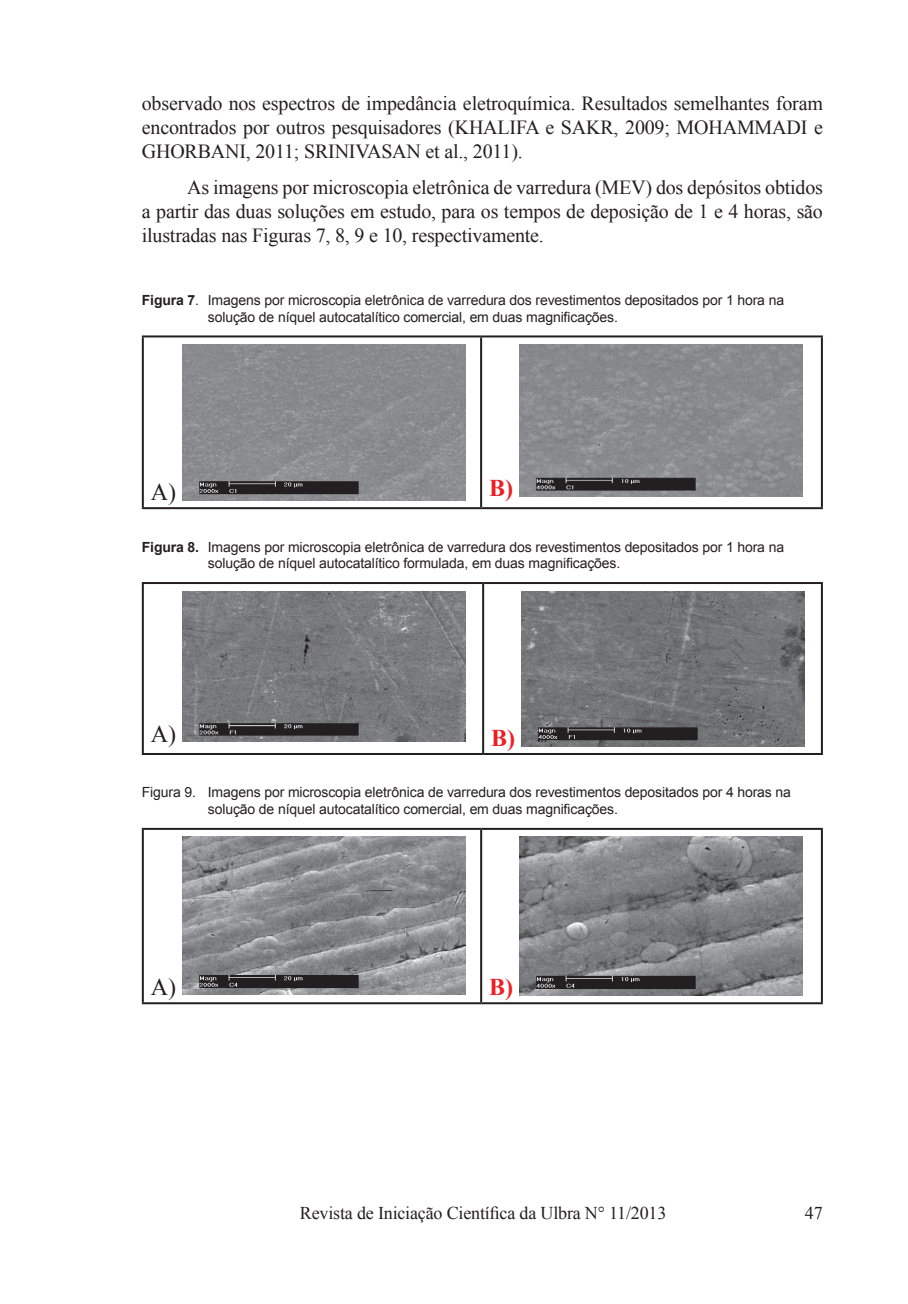
<style>
.page{position:relative;width:908px;height:1304px;background:#fff}
.page>*{position:absolute;margin:0;border:0;box-sizing:border-box;transform-origin:0 0}
.t1{font:24px "Times New Roman";color:#231f20}
.t2{font:700 24px "Times New Roman";color:#ee1f23}
.t3{font:20px/24px "Times New Roman";letter-spacing:-.01em;color:#231f20;text-align:justify}
.t4{font:18px "Times New Roman";letter-spacing:-.01em;color:#231f20}
.t5{font:14px/16.8px "Arial";letter-spacing:-.01em;color:#231f20}
.s1{font-weight:700}
</style>
<div class="page">
<hr style="left:142px;top:335px;width:339px;height:2px;background:#231f20">
<hr style="left:142px;top:337px;width:2px;height:170px;background:#231f20">
<hr style="left:481px;top:335px;width:341px;height:2px;background:#231f20">
<hr style="left:480px;top:337px;width:2px;height:170px;background:#231f20">
<hr style="left:820px;top:337px;width:2px;height:170px;background:#231f20">
<hr style="left:142px;top:507px;width:339px;height:2px;background:#231f20">
<hr style="left:481px;top:507px;width:341px;height:2px;background:#231f20">
<img style="left:182px;top:344px;width:283px;height:156px">
<img style="left:519px;top:344px;width:283px;height:152px">
<hr style="left:142px;top:582px;width:341px;height:2px;background:#231f20">
<hr style="left:142px;top:584px;width:2px;height:169px;background:#231f20">
<hr style="left:483px;top:582px;width:339px;height:2px;background:#231f20">
<hr style="left:482px;top:584px;width:2px;height:169px;background:#231f20">
<hr style="left:820px;top:584px;width:2px;height:169px;background:#231f20">
<hr style="left:142px;top:753px;width:341px;height:2px;background:#231f20">
<hr style="left:483px;top:753px;width:339px;height:2px;background:#231f20">
<img style="left:182px;top:591px;width:283px;height:151px">
<img style="left:521px;top:591px;width:283px;height:155px">
<hr style="left:142px;top:828px;width:339px;height:2px;background:#231f20">
<hr style="left:142px;top:830px;width:2px;height:172px;background:#231f20">
<hr style="left:481px;top:828px;width:341px;height:2px;background:#231f20">
<hr style="left:480px;top:830px;width:2px;height:172px;background:#231f20">
<hr style="left:820px;top:830px;width:2px;height:172px;background:#231f20">
<hr style="left:142px;top:1002px;width:339px;height:2px;background:#231f20">
<hr style="left:481px;top:1002px;width:341px;height:2px;background:#231f20">
<img style="left:182px;top:837px;width:283px;height:158px">
<img style="left:519px;top:837px;width:283px;height:158px">
<h2 class="t3" style="left:142px;top:91px;width:682px">observado nos espectros de impedância eletroquímica. Resultados semelhantes foram encontrados por outros pesquisadores (KHALIFA e SAKR, 2009; MOHAMMADI e GHORBANI, 2011; SRINIVASAN et al., 2011).</h2>
<h2 class="t3" style="left:142px;top:175px;width:682px;text-indent:45px">As imagens por microscopia eletrônica de varredura (MEV) dos depósitos obtidos a partir das duas soluções em estudo, para os tempos de deposição de 1 e 4 horas, são ilustradas nas Figuras 7, 8, 9 e 10, respectivamente.</h2>
<p class="t5" style="left:208px;top:292px;width:577px;text-indent:-66px"><span class="s1">Figura 7</span>. Imagens por microscopia eletrônica de varredura dos revestimentos depositados por 1 hora na solução de níquel autocatalítico comercial, em duas magnificações.</p>
<h1 class="t1" style="left:151px;top:476px;width:27px">A)</h1>
<h1 class="t2" style="left:489px;top:472px;width:25px">B)</h1>
<p class="t5" style="left:208px;top:538px;width:577px;text-indent:-66px"><span class="s1">Figura 8.</span> Imagens por microscopia eletrônica de varredura dos revestimentos depositados por 1 hora na solução de níquel autocatalítico formulada, em duas magnificações.</p>
<h1 class="t1" style="left:151px;top:717px;width:27px">A)</h1>
<h1 class="t2" style="left:491px;top:721px;width:25px">B)</h1>
<p class="t5" style="left:208px;top:784px;width:584px;text-indent:-66px">Figura 9. Imagens por microscopia eletrônica de varredura dos revestimentos depositados por 4 horas na solução de níquel autocatalítico comercial, em duas magnificações.</p>
<h1 class="t1" style="left:151px;top:971px;width:27px">A)</h1>
<h1 class="t2" style="left:489px;top:971px;width:25px">B)</h1>
<p class="t4" style="left:300px;top:1200px;width:368px">Revista de Iniciação Científica da Ulbra N° 11/2013</p>
<p class="t4" style="left:804px;top:1200px;width:19px">47</p>
</div>
